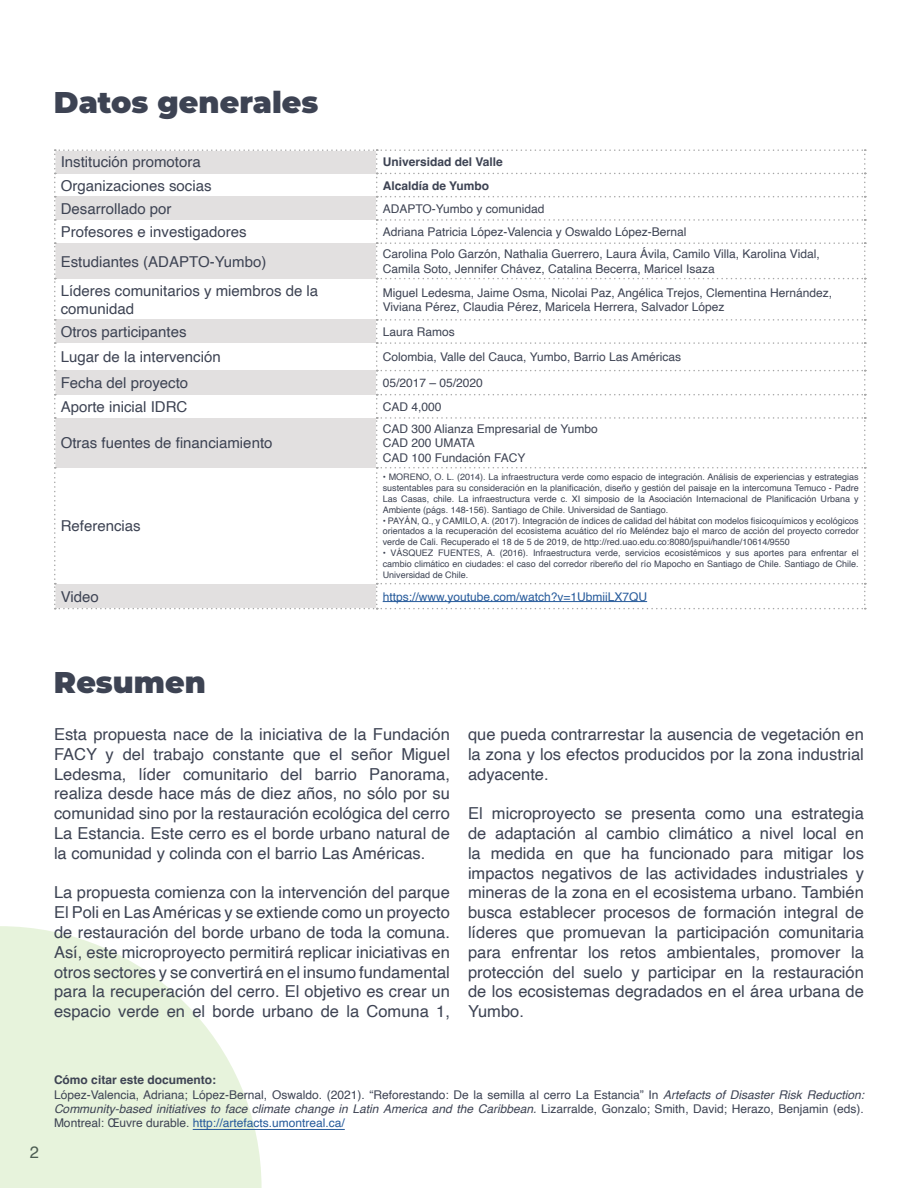
<style>
.page{position:relative;width:918px;height:1188px;background:#fff}
.page>*{position:absolute;margin:0;border:0;box-sizing:border-box;transform-origin:0 0}
.t1{font:900 30px "Montserrat";color:#3d4353}
.t2{font:16.5px/19.8px "Helvetica";color:#3d4353;text-align:justify}
.t3{font:15px/18px "Helvetica";color:#3d4353}
.t4{font:12px/14.4px "Helvetica";color:#3d4353}
.t5{font:12px "Helvetica";color:#275b9b}
.t6{font:700 12px "Helvetica";color:#3d4353}
.t7{font:9px/10.8px "Helvetica";color:#3d4353;text-align:justify}
.s1{font-family:"Arial"}
.s2{font-weight:700}
.s3{font-style:italic}
.s4{color:#275b9b}
</style>
<div class="page">
<svg style="left:0;top:926px;width:262px;height:262px;fill:#e7f3dc"></svg>
<hr style="left:193px;top:1129px;width:152px;height:1px;background:#275b9b">
<svg style="left:54px;top:149px;width:812px;height:460px"></svg>
<hr style="left:383px;top:601px;width:264px;height:1px;background:#275b9b">
<h1 class="t1" style="left:54px;top:79px;width:266px">Datos generales</h1>
<p class="t3" style="left:61px;top:154px;width:142px">Institución promotora</p>
<p class="t6" style="left:383px;top:155px;width:122px">Universidad del Valle</p>
<p class="t3" style="left:61px;top:177px;width:152px">Organizaciones socias</p>
<p class="t6" style="left:383px;top:178px;width:108px">Alcaldía de Yumbo</p>
<p class="t3" style="left:61px;top:200px;width:112px">Desarrollado por</p>
<p class="t4" style="left:383px;top:202px;width:163px">ADAPTO-Yumbo y comunidad</p>
<p class="t3" style="left:61px;top:223px;width:187px">Profesores e investigadores</p>
<p class="t4" style="left:383px;top:225px;width:305px">Adriana Patricia López-Valencia y Oswaldo López-Bernal</p>
<p class="t3" style="left:61px;top:253px;width:207px">Estudiantes (ADAPTO-Yumbo)</p>
<p class="t4" style="left:383px;top:247px;width:439px">Carolina Polo Garzón, Nathalia Guerrero, Laura Ávila, Camilo Villa, Karolina Vidal,<br>Camila Soto, Jennifer Chávez, Catalina Becerra, Maricel Isaza</p>
<p class="t3" style="left:61px;top:282px;width:259px">Líderes comunitarios y miembros de la comunidad</p>
<p class="t4" style="left:383px;top:285px;width:451px">Miguel Ledesma, Jaime Osma, Nicolai Paz, Angélica Trejos, Clementina Hernández,<br>Viviana Pérez, Claudia Pérez, Maricela Herrera, Salvador López</p>
<p class="t3" style="left:61px;top:323px;width:127px">Otros participantes</p>
<p class="t4" style="left:383px;top:325px;width:74px">Laura Ramos</p>
<p class="t3" style="left:61px;top:349px;width:162px">Lugar de la intervención</p>
<p class="t4" style="left:383px;top:350px;width:300px">Colombia, Valle del Cauca, Yumbo, Barrio Las Américas</p>
<p class="t3" style="left:61px;top:374px;width:129px">Fecha del proyecto</p>
<p class="t4" style="left:383px;top:376px;width:102px">05/2017 – 05/2020</p>
<p class="t3" style="left:61px;top:398px;width:128px">Aporte inicial IDRC</p>
<p class="t4" style="left:383px;top:400px;width:60px">CAD 4<span class="s1">,</span>000</p>
<p class="t3" style="left:61px;top:435px;width:213px">Otras fuentes de financiamiento</p>
<p class="t4" style="left:383px;top:422px;width:217px">CAD 300 Alianza Empresarial de Yumbo<br>CAD 200 UMATA<br>CAD 100 Fundación FACY</p>
<p class="t3" style="left:61px;top:518px;width:82px">Referencias</p>
<p class="t7" style="left:383px;top:472px;width:478px">• MORENO, O. L. (2014). La infraestructura verde como espacio de integración. Análisis de experiencias y estrategias sustentables para su consideración en la planificación, diseño y gestión del paisaje en la intercomuna Temuco - Padre Las Casas, chile. La infraestructura verde c. XI simposio de la Asociación Internacional de Planificación Urbana y Ambiente (págs. 148-156). Santiago de Chile. Universidad de Santiago.</p>
<p class="t7" style="left:383px;top:515px;width:478px">• PAYÁN, Q., y CAMILO, A. (2017). Integración de índices de calidad del hábitat con modelos fisicoquímicos y ecológicos orientados a la recuperación del ecosistema acuático del río Meléndez bajo el marco de acción del proyecto corredor verde de Cali. Recuperado el 18 de 5 de 2019, de http://red.uao.edu.co:8080/jspui/handle/10614/9550</p>
<p class="t7" style="left:383px;top:548px;width:478px">• VÁSQUEZ FUENTES, A. (2016). Infraestructura verde, servicios ecosistémicos y sus aportes para enfrentar el cambio climático en ciudades: el caso del corredor ribereño del río Mapocho en Santiago de Chile. Santiago de Chile.<br>Universidad de Chile.</p>
<p class="t3" style="left:61px;top:588px;width:40px">Video</p>
<p class="t5" style="left:383px;top:587px;width:266px">https://www.youtube.com/watch?v=1UbmiiLX7QU</p>
<h1 class="t1" style="left:54px;top:659px;width:153px">Resumen</h1>
<p class="t2" style="left:54px;top:725px;width:398px">Esta propuesta nace de la iniciativa de la Fundación FACY y del trabajo constante que el señor Miguel Ledesma, líder comunitario del barrio Panorama, realiza desde hace más de diez años, no sólo por su comunidad sino por la restauración ecológica del cerro La Estancia. Este cerro es el borde urbano natural de la comunidad y colinda con el barrio Las Américas.</p>
<p class="t2" style="left:54px;top:883px;width:398px">La propuesta comienza con la intervención del parque El Poli en Las Américas y se extiende como un proyecto de restauración del borde urbano de toda la comuna.<br>Así, este microproyecto permitirá replicar iniciativas en otros sectores y se convertirá en el insumo fundamental para la recuperación del cerro. El objetivo es crear un espacio verde en el borde urbano de la Comuna 1,</p>
<p class="t2" style="left:468px;top:725px;width:397px">que pueda contrarrestar la ausencia de vegetación en la zona y los efectos producidos por la zona industrial adyacente.</p>
<p class="t2" style="left:468px;top:804px;width:398px">El microproyecto se presenta como una estrategia de adaptación al cambio climático a nivel local en la medida en que ha funcionado para mitigar los impactos negativos de las actividades industriales y mineras de la zona en el ecosistema urbano. También busca establecer procesos de formación integral de líderes que promuevan la participación comunitaria para enfrentar los retos ambientales, promover la protección del suelo y participar en la restauración de los ecosistemas degradados en el área urbana de Yumbo.</p>
<p class="t2" style="left:30px;top:1143px;width:11px">2</p>
<p class="t4" style="left:54px;top:1073px;width:812px"><span class="s2">Cómo citar este documento:<br></span>López-Valencia, Adriana; López-Bernal, Oswaldo. (2021). “Reforestando: De la semilla al cerro La Estancia” In <span class="s3">Artefacts of Disaster Risk Reduction:<br>Community-based initiatives to face climate change in Latin America and the Caribbean.</span> Lizarralde, Gonzalo; Smith, David; Herazo, Benjamin (eds).<br>Montreal: <span class="s1">Œuvre</span> durable. <span class="s4">http://artefacts.umontreal.ca/</span></p>
</div>
